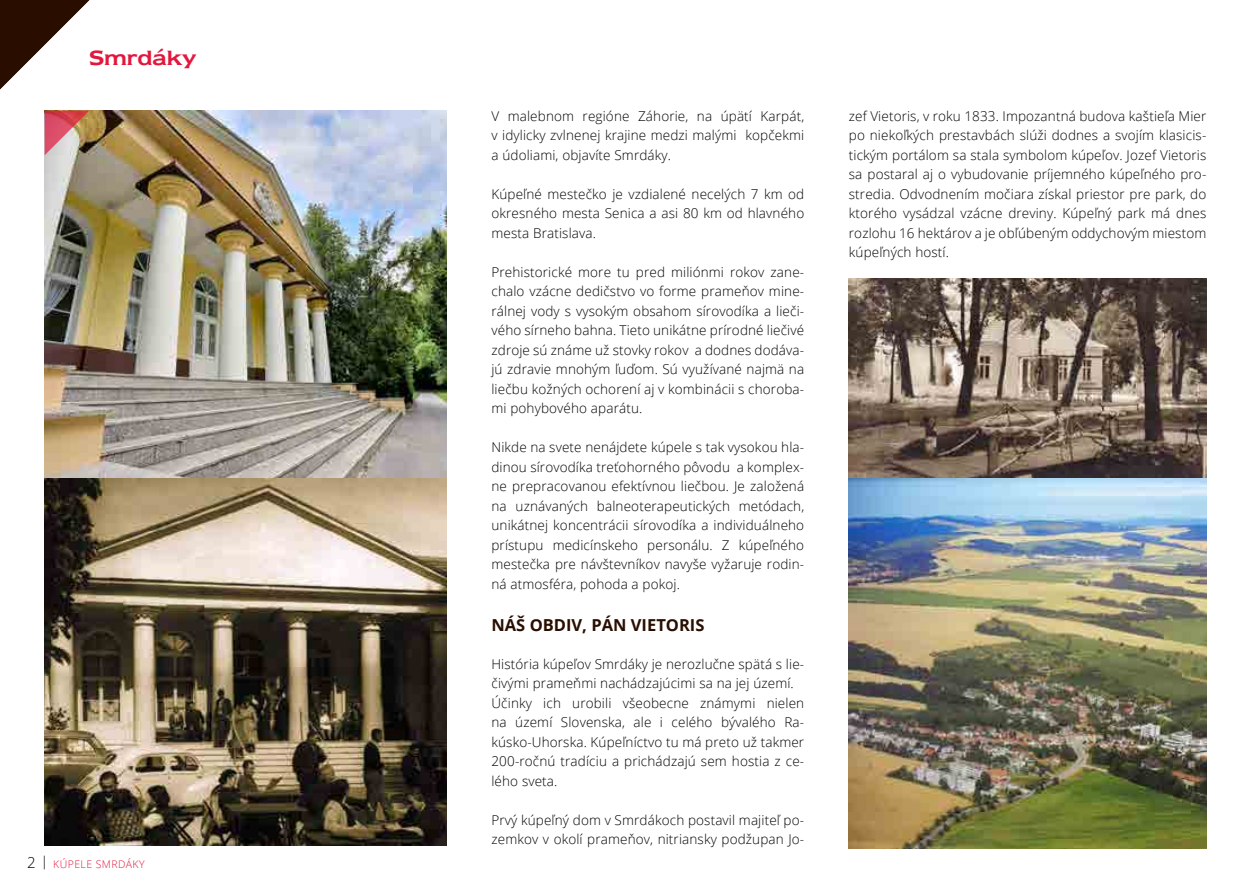
<style>
.page{position:relative;width:1251px;height:893px;background:#fff}
.page>*{position:absolute;margin:0;border:0;box-sizing:border-box;transform-origin:0 0}
.t1{font:24px "Newtext Demi";color:#e3173e}
.t2{font:700 16.5px "Open Sans";color:#290e00}
.t3{font:300 13.5px/19.5px "Open Sans";letter-spacing:.01em;color:#000;text-align:justify}
.t4{font:300 10.5px "Open Sans";letter-spacing:.04em;color:#e3173e}
.s1{font-size:15px;color:#000}
</style>
<div class="page">
<img style="left:848px;top:279px;width:357px;height:569px">
<img style="left:45px;top:111px;width:401px;height:367px">
<img style="left:45px;top:478px;width:401px;height:368px">
<svg style="left:0;top:0;width:111px;height:155px"></svg>
<h1 class="t1" style="left:89px;top:44px;width:108px">Smrdáky</h1>
<p class="t4" style="left:27px;top:856px;width:119px"><span class="s1">2</span> <sup>|</sup> KÚPELE SMRDÁKY</p>
<p class="t3" style="left:491px;top:106px;width:314px">V malebnom regióne Záhorie, na úpätí Karpát, v idylicky zvlnenej krajine medzi malými kopčekmi a údoliami, objavíte Smrdáky.</p>
<p class="t3" style="left:491px;top:184px;width:314px">Kúpeľné mestečko je vzdialené necelých 7 km od okresného mesta Senica a asi 80 km od hlavného mesta Bratislava.</p>
<p class="t3" style="left:491px;top:262px;width:314px">Prehistorické more tu pred miliónmi rokov zane&shy;chalo vzácne dedičstvo vo forme prameňov mine&shy;rálnej vody s vysokým obsahom sírovodíka a lieči&shy;vého sírneho bahna. Tieto unikátne prírodné liečivé zdroje sú známe už stovky rokov a dodnes dodáva&shy;jú zdravie mnohým ľuďom. Sú využívané najmä na liečbu kožných ochorení aj v kombinácii s choroba&shy;mi pohybového aparátu.</p>
<p class="t3" style="left:491px;top:437px;width:314px">Nikde na svete nenájdete kúpele s tak vysokou hla&shy;dinou sírovodíka treťohorného pôvodu a komplex&shy;ne prepracovanou efektívnou liečbou. Je založená na uznávaných balneoterapeutických metódach, unikátnej koncentrácii sírovodíka a individuálneho prístupu medicínskeho personálu. Z kúpeľného mestečka pre návštevníkov navyše vyžaruje rodin&shy;ná atmosféra, pohoda a pokoj.</p>
<p class="t2" style="left:491px;top:614px;width:214px">NÁŠ OBDIV, PÁN VIETORIS</p>
<p class="t3" style="left:491px;top:654px;width:314px;text-align:left">História kúpeľov Smrdáky je nerozlučne spätá s lie&shy;čivými prameňmi nachádzajúcimi sa na jej území.<br>Účinky ich urobili všeobecne známymi nielen na území Slovenska, ale i celého bývalého Ra&shy;kúsko-Uhorska. Kúpeľníctvo tu má preto už takmer 200-ročnú tradíciu a prichádzajú sem hostia z ce&shy;lého sveta.</p>
<p class="t3" style="left:491px;top:810px;width:314px">Prvý kúpeľný dom v Smrdákoch postavil majiteľ po&shy;zemkov v okolí prameňov, nitriansky podžupan Jo-</p>
<p class="t3" style="left:848px;top:106px;width:359px">zef Vietoris, v roku 1833. Impozantná budova kaštieľa Mier po niekoľkých prestavbách slúži dodnes a svojím klasicis&shy;tickým portálom sa stala symbolom kúpeľov. Jozef Vietoris sa postaral aj o vybudovanie príjemného kúpeľného pro&shy;stredia. Odvodnením močiara získal priestor pre park, do ktorého vysádzal vzácne dreviny. Kúpeľný park má dnes rozlohu 16 hektárov a je obľúbeným oddychovým miestom kúpeľných hostí.</p>
</div>
